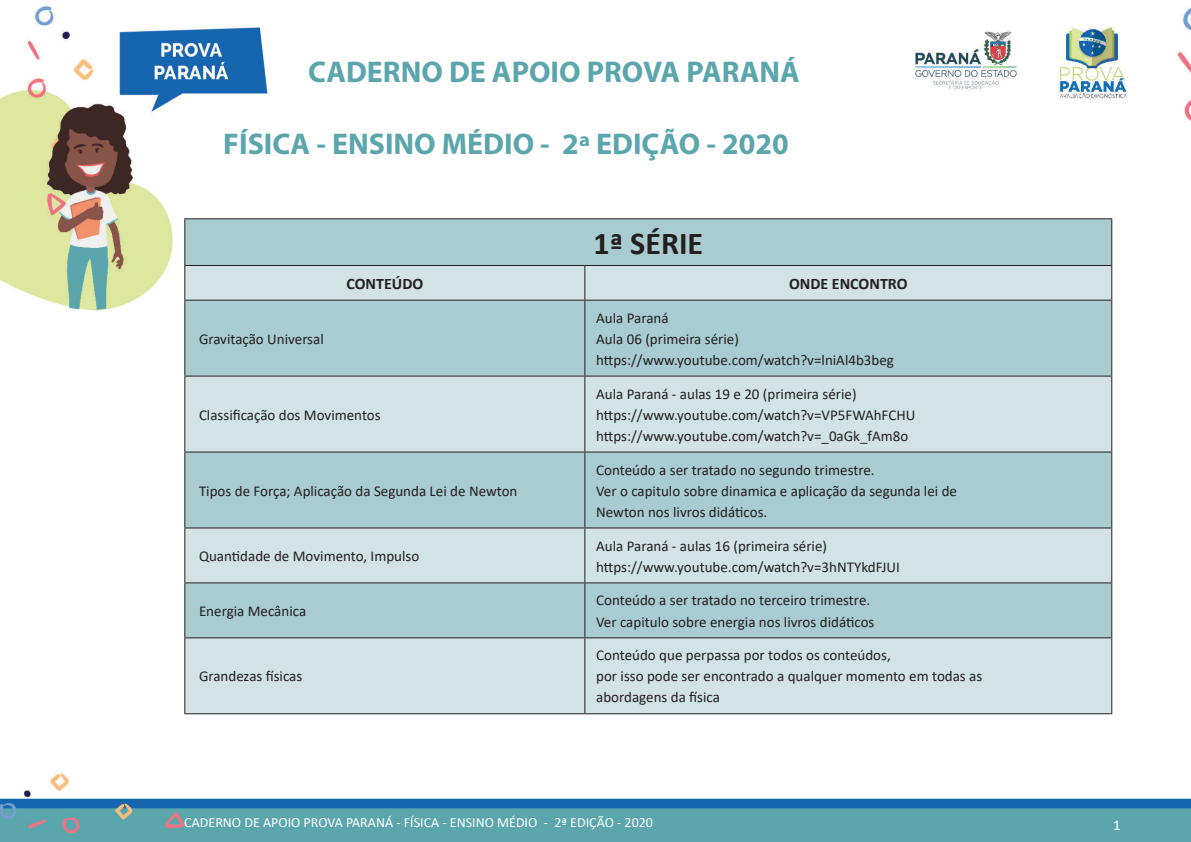
<style>
.page{position:relative;width:1191px;height:842px;background:#fff}
.page>*{position:absolute;margin:0;border:0;box-sizing:border-box;transform-origin:0 0}
.t1{font:700 32px "Calibri";color:#231f20}
.t2{font:700 30px "Myriad Pro";color:#5aa6ac}
.t3{font:700 16px "Calibri";color:#231f20}
.t4{font:15px "Calibri";color:#231f20}
.t5{font:15px "Calibri";color:#fff}
.t6{font:14px "Calibri";color:#fff}
</style>
<div class="page">
<img style="left:0;top:6px;width:1191px;height:836px">
<div style="left:185px;top:219px;width:926px;height:46px;background:#a9ccd0"></div>
<div style="left:185px;top:266px;width:926px;height:447px;background:#d2e3e6"></div>
<svg style="left:185px;top:301px;width:926px;height:336px;background:#b7d3d7"></svg>
<hr style="left:184px;top:218px;width:401px;height:1px;background:#231f20">
<hr style="left:184px;top:219px;width:1px;height:46px;background:#231f20">
<hr style="left:585px;top:218px;width:527px;height:1px;background:#231f20">
<hr style="left:1111px;top:219px;width:1px;height:46px;background:#231f20">
<hr style="left:184px;top:265px;width:401px;height:1px;background:#231f20">
<hr style="left:184px;top:266px;width:1px;height:34px;background:#231f20">
<hr style="left:585px;top:265px;width:527px;height:1px;background:#231f20">
<hr style="left:584px;top:266px;width:1px;height:34px;background:#231f20">
<hr style="left:1111px;top:266px;width:1px;height:34px;background:#231f20">
<hr style="left:184px;top:300px;width:401px;height:1px;background:#231f20">
<hr style="left:184px;top:301px;width:1px;height:75px;background:#231f20">
<hr style="left:585px;top:300px;width:527px;height:1px;background:#231f20">
<hr style="left:584px;top:301px;width:1px;height:75px;background:#231f20">
<hr style="left:1111px;top:301px;width:1px;height:75px;background:#231f20">
<hr style="left:184px;top:376px;width:401px;height:1px;background:#231f20">
<hr style="left:184px;top:377px;width:1px;height:74px;background:#231f20">
<hr style="left:585px;top:376px;width:527px;height:1px;background:#231f20">
<hr style="left:584px;top:377px;width:1px;height:74px;background:#231f20">
<hr style="left:1111px;top:377px;width:1px;height:74px;background:#231f20">
<hr style="left:184px;top:451px;width:401px;height:1px;background:#231f20">
<hr style="left:184px;top:452px;width:1px;height:75px;background:#231f20">
<hr style="left:585px;top:451px;width:527px;height:1px;background:#231f20">
<hr style="left:584px;top:452px;width:1px;height:75px;background:#231f20">
<hr style="left:1111px;top:452px;width:1px;height:75px;background:#231f20">
<hr style="left:184px;top:527px;width:401px;height:1px;background:#231f20">
<hr style="left:184px;top:528px;width:1px;height:54px;background:#231f20">
<hr style="left:585px;top:527px;width:527px;height:1px;background:#231f20">
<hr style="left:584px;top:528px;width:1px;height:54px;background:#231f20">
<hr style="left:1111px;top:528px;width:1px;height:54px;background:#231f20">
<hr style="left:184px;top:582px;width:401px;height:1px;background:#231f20">
<hr style="left:184px;top:583px;width:1px;height:54px;background:#231f20">
<hr style="left:585px;top:582px;width:527px;height:1px;background:#231f20">
<hr style="left:584px;top:583px;width:1px;height:54px;background:#231f20">
<hr style="left:1111px;top:583px;width:1px;height:54px;background:#231f20">
<hr style="left:184px;top:637px;width:401px;height:1px;background:#231f20">
<hr style="left:184px;top:638px;width:1px;height:75px;background:#231f20">
<hr style="left:585px;top:637px;width:527px;height:1px;background:#231f20">
<hr style="left:584px;top:638px;width:1px;height:75px;background:#231f20">
<hr style="left:1111px;top:638px;width:1px;height:75px;background:#231f20">
<hr style="left:184px;top:713px;width:401px;height:1px;background:#231f20">
<hr style="left:585px;top:713px;width:527px;height:1px;background:#231f20">
<p class="t2" style="left:308px;top:52px;width:493px">CADERNO DE APOIO PROVA PARANÁ</p>
<p class="t2" style="left:223px;top:125px;width:567px">FÍSICA - ENSINO MÉDIO - 2ª EDIÇÃO - 2020</p>
<p class="t1" style="left:593px;top:221px;width:111px">1ª SÉRIE</p>
<p class="t4" style="left:199px;top:328px;width:126px">Gravitação Universal</p>
<p class="t3" style="left:346px;top:272px;width:78px">CONTEÚDO</p>
<p class="t3" style="left:789px;top:272px;width:120px">ONDE ENCONTRO</p>
<p class="t4" style="left:596px;top:307px;width:74px">Aula Paraná</p>
<p class="t4" style="left:596px;top:328px;width:144px">Aula 06 (primeira série)</p>
<p class="t4" style="left:596px;top:349px;width:299px">https://www.youtube.com/watch?v=lniAl4b3beg</p>
<p class="t4" style="left:199px;top:404px;width:183px">Classificação dos Movimentos</p>
<p class="t4" style="left:199px;top:480px;width:320px">Tipos de Força; Aplicação da Segunda Lei de Newton</p>
<p class="t4" style="left:199px;top:546px;width:222px">Quantidade de Movimento, Impulso</p>
<p class="t4" style="left:199px;top:601px;width:109px">Energia Mecânica</p>
<p class="t4" style="left:199px;top:666px;width:105px">Grandezas físicas</p>
<p class="t4" style="left:596px;top:383px;width:262px">Aula Paraná - aulas 19 e 20 (primeira série)</p>
<p class="t4" style="left:596px;top:404px;width:320px">https://www.youtube.com/watch?v=VP5FWAhFCHU</p>
<p class="t4" style="left:596px;top:425px;width:314px">https://www.youtube.com/watch?v=_0aGk_fAm8o</p>
<p class="t4" style="left:596px;top:459px;width:280px">Conteúdo a ser tratado no segundo trimestre.</p>
<p class="t4" style="left:596px;top:480px;width:362px">Ver o capitulo sobre dinamica e aplicação da segunda lei de</p>
<p class="t4" style="left:596px;top:501px;width:173px">Newton nos livros didáticos.</p>
<p class="t4" style="left:596px;top:535px;width:232px">Aula Paraná - aulas 16 (primeira série)</p>
<p class="t4" style="left:596px;top:556px;width:305px">https://www.youtube.com/watch?v=3hNTYkdFJUI</p>
<p class="t4" style="left:596px;top:590px;width:275px">Conteúdo a ser tratado no terceiro trimestre.</p>
<p class="t4" style="left:596px;top:611px;width:280px">Ver capitulo sobre energia nos livros didáticos</p>
<p class="t4" style="left:596px;top:645px;width:296px">Conteúdo que perpassa por todos os conteúdos,</p>
<p class="t4" style="left:596px;top:666px;width:387px">por isso pode ser encontrado a qualquer momento em todas as</p>
<p class="t4" style="left:596px;top:687px;width:125px">abordagens da física</p>
<p class="t6" style="left:184px;top:812px;width:470px">CADERNO DE APOIO PROVA PARANÁ - FÍSICA - ENSINO MÉDIO - 2ª EDIÇÃO - 2020</p>
<p class="t5" style="left:1113px;top:814px;width:9px">1</p>
</div>
